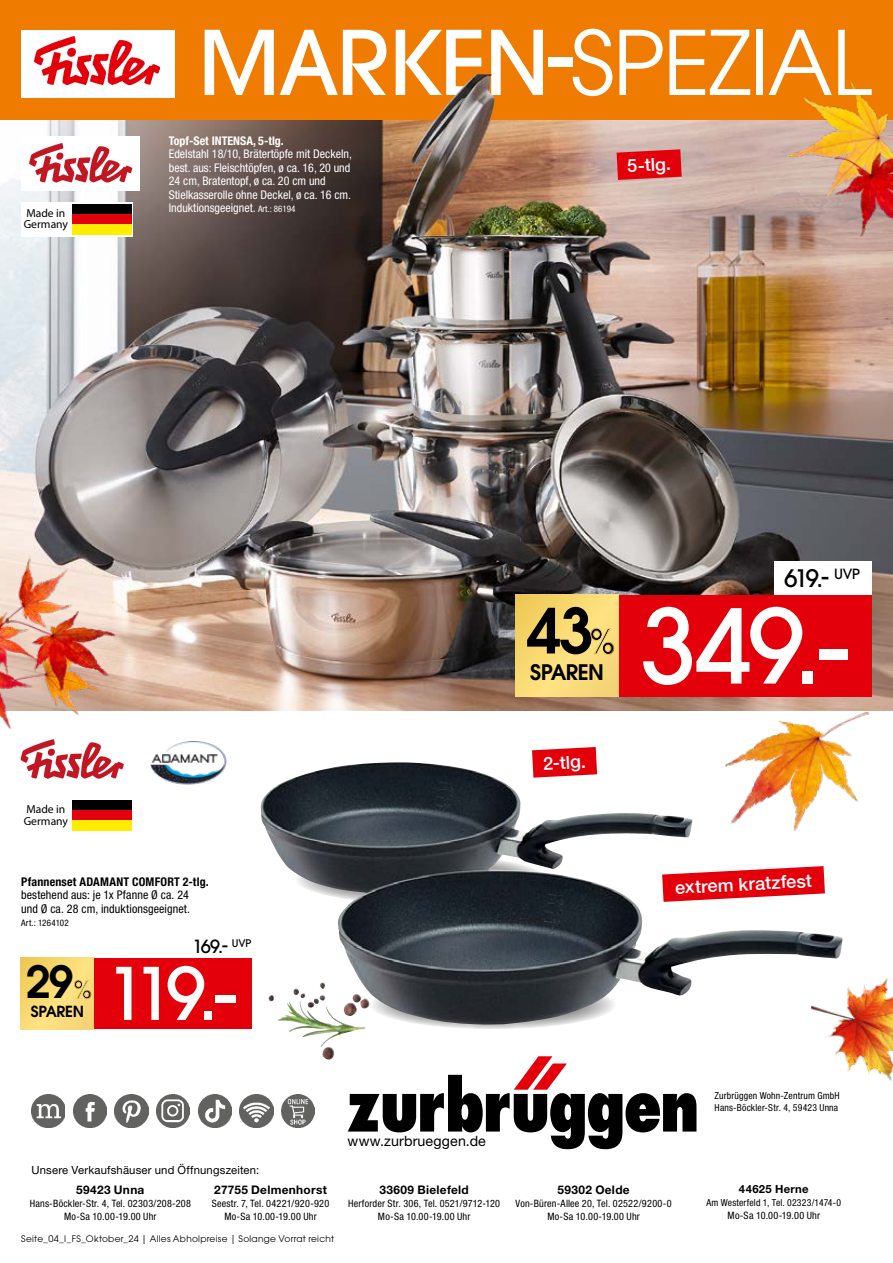
<style>
.page{position:relative;width:893px;height:1263px;background:#fff}
.page>*{position:absolute;margin:0;border:0;box-sizing:border-box;transform-origin:0 0}
.t1{font:500 101.85px "ITC Avant Garde Std";color:#fff}
.t2{font:500 88.2px "ITC Avant Garde Std";letter-spacing:-.02em;color:#fff}
.t3{font:500 71.85px "ITC Avant Garde Std";color:#fff}
.t4{font:600 61.8px "ITC Avant Garde Std";color:#000}
.t5{font:600 44.1px "ITC Avant Garde Std";color:#000}
.t6{font:500 24px "ITC Avant Garde Std";color:#000}
.t7{font:600 21.3px "ITC Avant Garde Std";letter-spacing:-.03em;color:#000}
.t8{font:500 18px "Helvetica Neue LT Pro";color:#fff}
.t9{font:500 18px "ITC Avant Garde Std";color:#000}
.t10{font:600 15.15px "ITC Avant Garde Std";letter-spacing:-.025em;color:#000}
.t11{font:14.25px "Helvetica Neue LT Pro";letter-spacing:.01em;color:#000}
.t12{font:condensed 12px/13.5px "Helvetica Neue LT Pro";color:#fff}
.t13{font:condensed 12px/13.5px "Helvetica Neue LT Pro";letter-spacing:.005em;color:#000}
.t14{font:700 condensed 12px "Helvetica Neue LT Pro";letter-spacing:.015em;color:#000}
.t15{font:700 condensed 12px "Helvetica Neue LT Pro";color:#fff}
.t16{font:700 11.85px "Helvetica Neue LT Pro";letter-spacing:.025em;color:#000}
.t17{font:11.7px/11.7px "Myriad Pro";color:#000}
.t18{font:11.25px "Helvetica Neue LT Pro";letter-spacing:.015em;color:#000}
.t19{font:700 11.25px "Helvetica Neue LT Pro";letter-spacing:.03em;color:#000}
.t20{font:condensed 10.2px/12.1px "Helvetica Neue LT Pro";letter-spacing:.02em;color:#000;text-align:center}
.t21{font:condensed 9.75px/11.6px "Helvetica Neue LT Pro";letter-spacing:.015em;color:#000}
.t22{font:9px "ITC Avant Garde Std";letter-spacing:.03em;color:#000}
.t23{font:condensed 9px "Helvetica Neue LT Pro";letter-spacing:.03em;color:#000}
.s1{font-weight:400}
.s2{font-size:9px}
</style>
<div class="page">
<img style="left:289px;top:1026px;width:77px;height:11px">
<img style="left:0;top:119px;width:893px;height:591px">
<img style="left:31px;top:1094px;width:34px;height:33px">
<img style="left:73px;top:1094px;width:34px;height:33px">
<img style="left:115px;top:1094px;width:33px;height:33px">
<img style="left:156px;top:1094px;width:34px;height:33px">
<img style="left:198px;top:1094px;width:34px;height:33px">
<img style="left:240px;top:1094px;width:33px;height:33px">
<img style="left:281px;top:1094px;width:34px;height:33px">
<svg style="left:348px;top:1056px;width:348px;height:93px"></svg>
<div style="left:0;top:0;width:893px;height:119px;background:#ef7c00"></div>
<svg style="left:617px;top:149px;width:65px;height:31px;background:#e01821"></svg>
<svg style="left:532px;top:747px;width:65px;height:15px"></svg>
<img style="left:150px;top:741px;width:77px;height:44px">
<svg style="left:370px;top:981px;width:246px;height:48px"></svg>
<img style="left:260px;top:762px;width:583px;height:264px">
<div style="left:21px;top:136px;width:119px;height:54px;background:#fff"></div>
<svg style="left:29px;top:143px;width:103px;height:40px"></svg>
<div style="left:21px;top:202px;width:112px;height:34px;background:#fff"></div>
<div style="left:72px;top:204px;width:59px;height:10px;background:#000"></div>
<div style="left:72px;top:214px;width:59px;height:11px;background:#e3000b"></div>
<div style="left:72px;top:225px;width:59px;height:10px;background:#ffed00"></div>
<div style="left:72px;top:800px;width:59px;height:10px;background:#000"></div>
<div style="left:72px;top:810px;width:59px;height:11px;background:#e3000b"></div>
<div style="left:72px;top:821px;width:59px;height:10px;background:#ffed00"></div>
<svg style="left:662px;top:866px;width:163px;height:36px"></svg>
<img style="left:811px;top:977px;width:82px;height:104px">
<img style="left:703px;top:697px;width:190px;height:140px">
<img style="left:788px;top:82px;width:105px;height:117px">
<img style="left:833px;top:149px;width:60px;height:87px">
<img style="left:0;top:548px;width:125px;height:231px">
<div style="left:90px;top:958px;width:162px;height:71px;background:#e3000b"></div>
<svg style="left:21px;top:958px;width:73px;height:71px;background:#f9da74"></svg>
<svg style="left:74px;top:980px;width:17px;height:19px"></svg>
<div style="left:774px;top:561px;width:98px;height:34px;background:#fff"></div>
<div style="left:617px;top:595px;width:255px;height:102px;background:#e3000b"></div>
<svg style="left:516px;top:595px;width:102px;height:102px;background:#f9da74"></svg>
<svg style="left:590px;top:628px;width:24px;height:27px"></svg>
<div style="left:21px;top:30px;width:154px;height:68px;background:#fff"></div>
<img style="left:35px;top:37px;width:124px;height:47px">
<img style="left:408px;top:74px;width:143px;height:128px">
<p class="t17" style="left:24px;top:207px;width:46px">Made in<br>Germany</p>
<h2 class="t2" style="left:198px;top:6px;width:675px">MARKEN-<span class="s1">SPEZIAL</span></h2>
<p class="t15" style="left:169px;top:133px;width:116px">Topf-Set INTENSA, 5-tlg.</p>
<p class="t12" style="left:169px;top:147px;width:185px">Edelstahl 18/10, Brätertöpfe mit Deckeln, best. aus: Fleischtöpfen, ø ca. 16, 20 und 24 cm, Bratentopf, ø ca. 20 cm und Stielkasserolle ohne Deckel, ø ca. 16 cm.<br>Induktionsgeeignet. <span class="s2">Art.: 86194</span></p>
<h3 class="t8" style="left:627px;top:155px;width:45px;rotate:-3deg">5-tlg.</h3>
<p class="t17" style="left:24px;top:803px;width:46px">Made in<br>Germany</p>
<h3 class="t4" style="left:526px;top:590px;width:68px">43</h3>
<h3 class="t7" style="left:530px;top:658px;width:75px">SPAREN</h3>
<h3 class="t8" style="left:543px;top:753px;width:44px;rotate:-3deg">2-tlg.</h3>
<h3 class="t6" style="left:784px;top:563px;width:77px">619.- <sup>UVP</sup></h3>
<h1 class="t1" style="left:641px;top:581px;width:208px">349.-</h1>
<p class="t14" style="left:21px;top:874px;width:189px">Pfannenset ADAMANT COMFORT 2-tlg.</p>
<p class="t13" style="left:21px;top:888px;width:170px">bestehend aus: je 1x Pfanne Ø ca. 24 und Ø ca. 28 cm, induktionsgeeignet.</p>
<p class="t23" style="left:21px;top:918px;width:49px">Art.: 1264102</p>
<h3 class="t5" style="left:26px;top:953px;width:49px">29</h3>
<h3 class="t10" style="left:31px;top:1002px;width:55px">SPAREN</h3>
<h3 class="t9" style="left:192px;top:935px;width:60px">169.- <sup>UVP</sup></h3>
<h3 class="t3" style="left:106px;top:948px;width:132px">119.-</h3>
<h3 class="t8" style="left:674px;top:877px;width:139px;rotate:-3deg">extrem kratzfest</h3>
<p class="t18" style="left:31px;top:1163px;width:229px">Unsere Verkaufshäuser und Öffnungszeiten:</p>
<p class="t16" style="left:214px;top:1182px;width:114px">27755 Delmenhorst</p>
<p class="t20" style="left:212px;top:1198px;width:119px">Seestr. 7, Tel. 04221/920-920<br>Mo-Sa 10.00-19.00 Uhr</p>
<p class="t16" style="left:76px;top:1182px;width:70px">59423 Unna</p>
<p class="t20" style="left:30px;top:1198px;width:163px">Hans-Böckler-Str. 4, Tel. 02303/208-208<br>Mo-Sa 10.00-19.00 Uhr</p>
<p class="t22" style="left:21px;top:1233px;width:314px">Seite_04_I_FS_Oktober_24 | Alles Abholpreise | Solange Vorrat reicht</p>
<h3 class="t11" style="left:347px;top:1132px;width:140px">www.zurbrueggen.de</h3>
<p class="t16" style="left:379px;top:1182px;width:91px">33609 Bielefeld</p>
<p class="t20" style="left:348px;top:1198px;width:154px">Herforder Str. 306, Tel. 0521/9712-120<br>Mo-Sa 10.00-19.00 Uhr</p>
<p class="t16" style="left:558px;top:1182px;width:74px">59302 Oelde</p>
<p class="t20" style="left:516px;top:1198px;width:158px">Von-Büren-Allee 20, Tel. 02522/9200-0<br>Mo-Sa 10.00-19.00 Uhr</p>
<p class="t21" style="left:715px;top:1090px;width:127px">Zurbrüggen Wohn-Zentrum GmbH<br>Hans-Böckler-Str. 4, 59423 Unna</p>
<p class="t19" style="left:739px;top:1182px;width:71px">44625 Herne</p>
<p class="t21" style="left:706px;top:1197px;width:136px">Am Westerfeld 1, Tel. 02323/1474-0</p>
<p class="t20" style="left:728px;top:1209px;width:94px">Mo-Sa 10.00-19.00 Uhr</p>
</div>
